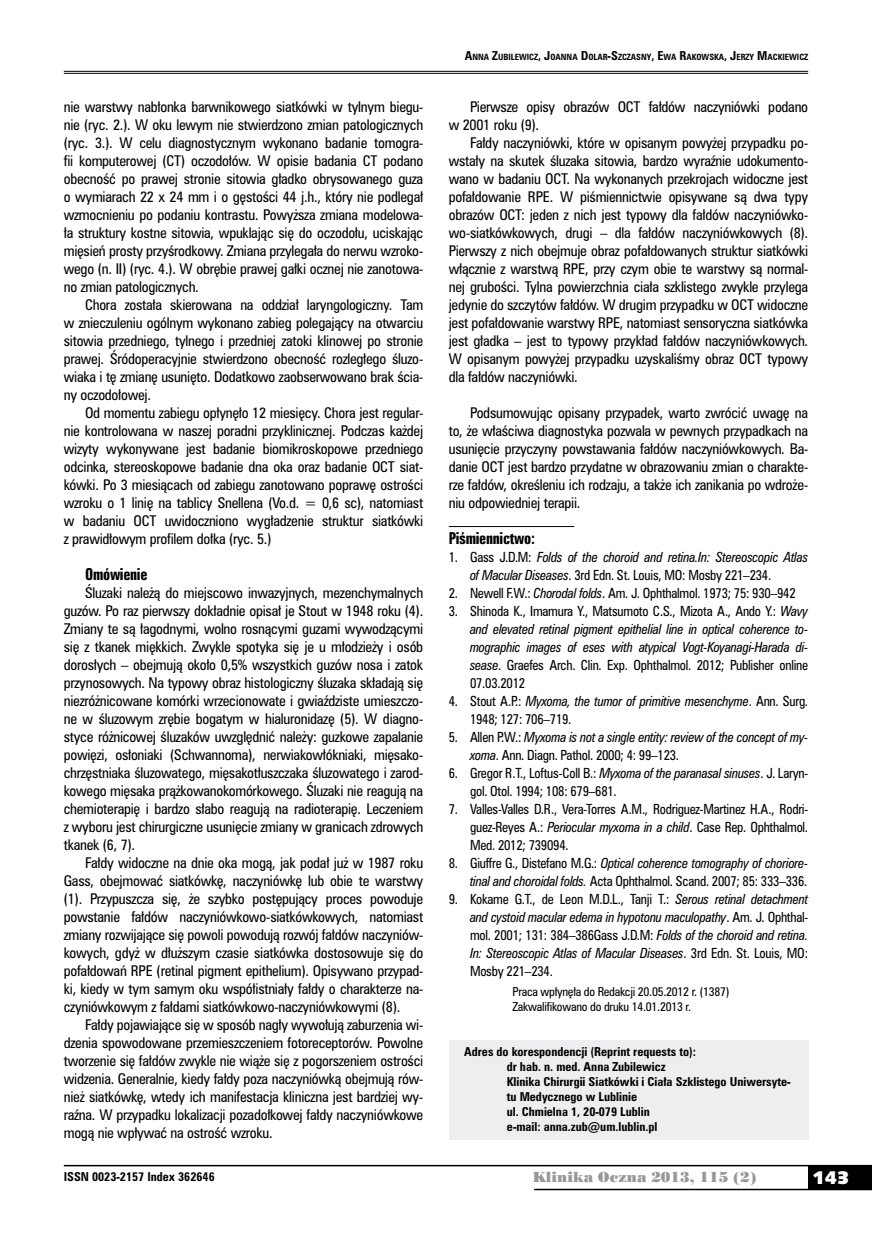
<style>
.page{position:relative;width:872px;height:1234px;background:#fff}
.page>*{position:absolute;margin:0;border:0;box-sizing:border-box;transform-origin:0 0}
.t1{font:18px "Humanst 531 U Blk PL";color:#fff}
.t2{font:15px "Zurich Bd X Cn PL";letter-spacing:-.02em;color:#000}
.t3{font:13.5px/18px "Zurich Cn PL";letter-spacing:-.02em;color:#000;text-align:justify}
.t4{font:13.5px "Poster Bodoni PL";color:#98989c}
.t5{font:italic 12.75px/18px "Zurich Cn PL";letter-spacing:-.02em;color:#000;scale:.95 1}
.t6{font:12.75px/18px "Zurich Cn PL";letter-spacing:-.02em;color:#000;scale:.95 1}
.t7{font:700 11.25px/15px "Zurich Cn PL";color:#000}
.t8{font:11.25px/15px "Zurich Cn PL";letter-spacing:-.02em;color:#000}
.t9{font:700 7.8px "Zurich Cn PL";color:#000}
.s1{font-size:11.25px}
.s2{font-style:normal}
.s3{font-style:italic}
</style>
<div class="page">
<div style="left:808px;top:1165px;width:64px;height:24px;background:#000"></div>
<hr style="left:64px;top:1164px;width:808px;height:2px;background:#000">
<hr style="left:534px;top:1188px;width:338px;height:1px;background:#000">
<hr style="left:64px;top:71px;width:744px;height:1px;background:#000">
<hr style="left:64px;top:73px;width:744px;height:1px;background:#000">
<hr style="left:449px;top:526px;width:125px;height:1px;background:#000">
<div style="left:449px;top:1040px;width:359px;height:99px;background:#edeeef"></div>
<p class="t3" style="left:64px;top:97px;width:361px">nie warstwy nabłonka barwnikowego siatkówki w tylnym biegu&shy;nie (ryc. 2.). W oku lewym nie stwierdzono zmian patologicznych (ryc. 3.). W celu diagnostycznym wykonano badanie tomogra&shy;fii komputerowej (CT) oczodołów. W opisie badania CT podano obecność po prawej stronie sitowia gładko obrysowanego guza o wymiarach 22 x 24 mm i o gęstości 44 j.h., który nie podlegał wzmocnieniu po podaniu kontrastu. Powyższa zmiana modelowa&shy;ła struktury kostne sitowia, wpuklając się do oczodołu, uciskając mięsień prosty przyśrodkowy. Zmiana przylegała do nerwu wzroko&shy;wego (n. II) (ryc. 4.). W obrębie prawej gałki ocznej nie zanotowa&shy;no zmian patologicznych.</p>
<p class="t3" style="left:64px;top:295px;width:361px;text-indent:21px">Chora została skierowana na oddział laryngologiczny. Tam w znieczuleniu ogólnym wykonano zabieg polegający na otwarciu sitowia przedniego, tylnego i przedniej zatoki klinowej po stronie prawej. Śródoperacyjnie stwierdzono obecność rozległego śluzo&shy;wiaka i tę zmianę usunięto. Dodatkowo zaobserwowano brak ścia&shy;ny oczodołowej.</p>
<p class="t3" style="left:64px;top:403px;width:361px;text-indent:21px">Od momentu zabiegu opłynęło 12 miesięcy. Chora jest regular&shy;nie kontrolowana w naszej poradni przyklinicznej. Podczas każdej wizyty wykonywane jest badanie biomikroskopowe przedniego odcinka, stereoskopowe badanie dna oka oraz badanie OCT siat&shy;kówki. Po 3 miesiącach od zabiegu zanotowano poprawę ostrości wzroku o 1 linię na tablicy Snellena (Vo.d. = 0,6 sc), natomiast w badaniu OCT uwidoczniono wygładzenie struktur siatkówki z prawidłowym profilem dołka (ryc. 5.)</p>
<p class="t2" style="left:85px;top:564px;width:64px">Omówienie</p>
<p class="t3" style="left:64px;top:583px;width:361px;text-indent:21px">Śluzaki należą do miejscowo inwazyjnych, mezenchymalnych guzów. Po raz pierwszy dokładnie opisał je Stout w 1948 roku (4).<br>Zmiany te są łagodnymi, wolno rosnącymi guzami wywodzącymi się z tkanek miękkich. Zwykle spotyka się je u młodzieży i osób dorosłych – obejmują około 0,5% wszystkich guzów nosa i zatok przynosowych. Na typowy obraz histologiczny śluzaka składają się niezróżnicowane komórki wrzecionowate i gwiaździste umieszczo&shy;ne w śluzowym zrębie bogatym w hialuronidazę (5). W diagno&shy;styce różnicowej śluzaków uwzględnić należy: guzkowe zapalanie powięzi, osłoniaki (Schwannoma), nerwiakowłókniaki, mięsako&shy;chrzęstniaka śluzowatego, mięsakotłuszczaka śluzowatego i zarod&shy;kowego mięsaka prążkowanokomórkowego. Śluzaki nie reagują na chemioterapię i bardzo słabo reagują na radioterapię. Leczeniem z wyboru jest chirurgiczne usunięcie zmiany w granicach zdrowych tkanek (6, 7).</p>
<p class="t3" style="left:64px;top:853px;width:361px;text-indent:21px">Fałdy widoczne na dnie oka mogą, jak podał już w 1987 roku Gass, obejmować siatkówkę, naczyniówkę lub obie te warstwy (1). Przypuszcza się, że szybko postępujący proces powoduje powstanie fałdów naczyniówkowo-siatkówkowych, natomiast zmiany rozwijające się powoli powodują rozwój fałdów naczyniów&shy;kowych, gdyż w dłuższym czasie siatkówka dostosowuje się do pofałdowań RPE (retinal pigment epithelium). Opisywano przypad&shy;ki, kiedy w tym samym oku współistniały fałdy o charakterze na&shy;czyniówkowym z fałdami siatkówkowo-naczyniówkowymi (8).</p>
<p class="t3" style="left:64px;top:1015px;width:361px;text-indent:21px">Fałdy pojawiające się w sposób nagły wywołują zaburzenia wi&shy;dzenia spowodowane przemieszczeniem fotoreceptorów. Powolne tworzenie się fałdów zwykle nie wiąże się z pogorszeniem ostrości widzenia. Generalnie, kiedy fałdy poza naczyniówką obejmują rów&shy;nież siatkówkę, wtedy ich manifestacja kliniczna jest bardziej wy&shy;raźna. W przypadku lokalizacji pozadołkowej fałdy naczyniówkowe mogą nie wpływać na ostrość wzroku.</p>
<p class="t9" style="left:465px;top:52px;width:345px"><span class="s1">A</span>NNA <span class="s1">Z</span>UBILEWICZ<span class="s1">, J</span>OANNA <span class="s1">D</span>OLAR<span class="s1">-S</span>ZCZAS NY<span class="s1">, E</span>WA <span class="s1">R</span>AKOWSKA<span class="s1">, J</span>ERZY <span class="s1">M</span>ACKIEWICZ</p>
<p class="t3" style="left:449px;top:97px;width:361px;text-indent:21px">Pierwsze opisy obrazów OCT fałdów naczyniówki podano w 2001 roku (9).</p>
<p class="t3" style="left:449px;top:133px;width:361px;text-indent:21px">Fałdy naczyniówki, które w opisanym powyżej przypadku po&shy;wstały na skutek śluzaka sitowia, bardzo wyraźnie udokumento&shy;wano w badaniu OCT. Na wykonanych przekrojach widoczne jest pofałdowanie RPE. W piśmiennictwie opisywane są dwa typy obrazów OCT: jeden z nich jest typowy dla fałdów naczyniówko&shy;wo-siatkówkowych, drugi – dla fałdów naczyniówkowych (8).<br>Pierwszy z nich obejmuje obraz pofałdowanych struktur siatkówki włącznie z warstwą RPE, przy czym obie te warstwy są normal&shy;nej grubości. Tylna powierzchnia ciała szklistego zwykle przylega jedynie do szczytów fałdów. W drugim przypadku w OCT widoczne jest pofałdowanie warstwy RPE, natomiast sensoryczna siatkówka jest gładka – jest to typowy przykład fałdów naczyniówkowych.<br>W opisanym powyżej przypadku uzyskaliśmy obraz OCT typowy dla fałdów naczyniówki.</p>
<p class="t3" style="left:449px;top:403px;width:361px;text-indent:21px">Podsumowując opisany przypadek, warto zwrócić uwagę na to, że właściwa diagnostyka pozwala w pewnych przypadkach na usunięcie przyczyny powstawania fałdów naczyniówkowych. Ba&shy;danie OCT jest bardzo przydatne w obrazowaniu zmian o charakte&shy;rze fałdów, określeniu ich rodzaju, a także ich zanikania po wdroże&shy;niu odpowiedniej terapii.</p>
<p class="t2" style="left:449px;top:528px;width:88px">Piśmiennictwo:</p>
<p class="t5" style="left:470px;top:547px;width:357px;text-indent:-21px"><span class="s2">1. Gass J.D.M:</span> Folds of the choroid and retina.In: Stereoscopic Atlas of Macular Diseases<span class="s2">. 3rd Edn. St. Louis, MO: Mosby 221–234.</span></p>
<p class="t6" style="left:449px;top:583px;width:367px">2. Newell F.W.: <span class="s3">Chorodal folds</span>. Am. J. Ophthalmol. 1973; 75: 930–942</p>
<p class="t5" style="left:470px;top:601px;width:357px;text-align:justify;text-indent:-21px"><span class="s2">3. Shinoda K., Imamura Y., Matsumoto C.S., Mizota A., Ando Y.:</span> Wavy and elevated retinal pigment epithelial line in optical coherence to&shy;mographic images of eses with atypical Vogt-Koyanagi-Harada di&shy;sease<span class="s2">. Graefes Arch. Clin. Exp. Ophthalmol. 2012; Publisher online 07.03.2012</span></p>
<p class="t6" style="left:470px;top:691px;width:357px;text-indent:-21px">4. Stout A.P.: <span class="s3">Myxoma, the tumor of primitive mesenchyme</span>. Ann. Surg.<br>1948; 127: 706–719.</p>
<p class="t5" style="left:470px;top:727px;width:357px;text-indent:-21px"><span class="s2">5. Allen P.W.:</span> Myxoma is not a single entity: review of the concept of my&shy;xoma<span class="s2">. Ann. Diagn. Pathol. 2000; 4: 99–123.</span></p>
<p class="t6" style="left:470px;top:763px;width:357px;text-indent:-21px">6. Gregor R.T., Loftus-Coll B.: <span class="s3">Myxoma of the paranasal sinuses</span>. J. Laryn&shy;gol. Otol. 1994; 108: 679–681.</p>
<p class="t6" style="left:470px;top:799px;width:357px;text-align:justify;text-indent:-21px">7. Valles-Valles D.R., Vera-Torres A.M., Rodriguez-Martinez H.A., Rodri&shy;guez-Reyes A.: <span class="s3">Periocular myxoma in a child</span>. Case Rep. Ophthalmol.<br>Med. 2012; 739094.</p>
<p class="t6" style="left:449px;top:853px;width:380px;text-align:right">8. Giuffre G., Distefano M.G.: <span class="s3">Optical coherence tomography of choriore&shy;tinal and choroidal folds.</span> Acta Ophthalmol. Scand. 2007; 85: 333–336.</p>
<p class="t5" style="left:470px;top:889px;width:357px;text-align:justify;text-indent:-21px"><span class="s2">9. Kokame G.T., de Leon M.D.L., Tanji T.:</span> Serous retinal detachment and cystoid macular edema in hypotonu maculopathy<span class="s2">. Am. J. Ophthal&shy;mol. 2001; 131: 384–386Gass J.D.M:</span> Folds of the choroid and retina.<br>In: Stereoscopic Atlas of Macular Diseases<span class="s2">. 3rd Edn. St. Louis, MO:<br>Mosby 221–234.</span></p>
<p class="t8" style="left:512px;top:983px;width:218px">Praca wpłynęła do Redakcji 20.05.2012 r. (1387)<br>Zakwalifikowano do druku 14.01.2013 r.</p>
<p class="t7" style="left:507px;top:1043px;width:285px;text-indent:-43px">Adres do korespondencji (Reprint requests to):<br>dr hab. n. med. Anna Zubilewicz<br>Klinika Chirurgii Siatkówki i Ciała Szklistego Uniwersyte&shy;tu Medycznego w Lublinie<br>ul. Chmielna 1, 20-079 Lublin<br>e-mail: anna.zub@um.lublin.pl</p>
<p class="t7" style="left:64px;top:1168px;width:152px">ISSN 0023-2157 Index 362646</p>
<p class="t4" style="left:532px;top:1168px;width:225px">Klinika Oczna 2013, 115 (2)</p>
<h1 class="t1" style="left:812px;top:1165px;width:38px">143</h1>
</div>
